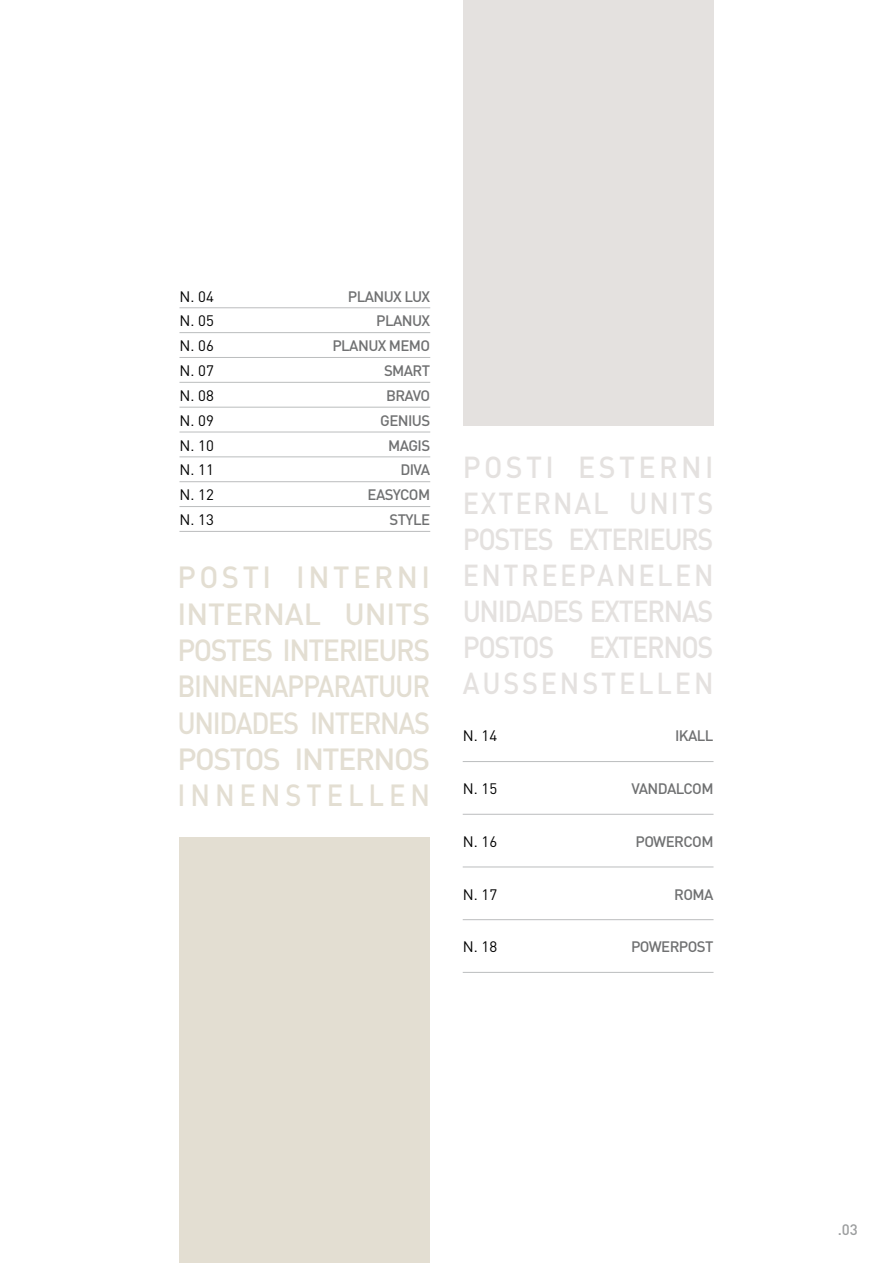
<style>
.page{position:relative;width:893px;height:1263px;background:#fff}
.page>*{position:absolute;margin:0;border:0;box-sizing:border-box;transform-origin:0 0}
.t1{font:500 30.15px "DIN";letter-spacing:-.045em;color:#e3ded2;scale:.9 1}
.t2{font:500 30.15px "DIN";letter-spacing:-.045em;color:#e3ded2}
.t3{font:500 30.15px "DIN";letter-spacing:-.045em;color:#e3ded2;scale:.94 1}
.t4{font:500 30px/36px "DIN";letter-spacing:-.05em;color:#e4e1df;text-align:justify;scale:.95 1}
.t5{font:500 15px/24.9px "DIN";letter-spacing:-.04em;color:#707172}
.t6{font:15px "DIN";color:#000}
.t7{font:500 15px "DIN";color:#9c9e9f}
</style>
<div class="page">
<hr style="left:179px;top:307px;width:251px;height:1px;background:#bbbdbe">
<hr style="left:179px;top:332px;width:251px;height:1px;background:#bbbdbe">
<hr style="left:179px;top:357px;width:251px;height:1px;background:#bbbdbe">
<hr style="left:179px;top:382px;width:251px;height:1px;background:#bbbdbe">
<hr style="left:179px;top:407px;width:251px;height:1px;background:#bbbdbe">
<hr style="left:179px;top:432px;width:251px;height:1px;background:#bbbdbe">
<hr style="left:179px;top:456px;width:251px;height:1px;background:#bbbdbe">
<hr style="left:179px;top:481px;width:251px;height:1px;background:#bbbdbe">
<hr style="left:179px;top:506px;width:251px;height:1px;background:#bbbdbe">
<hr style="left:179px;top:531px;width:251px;height:1px;background:#bbbdbe">
<hr style="left:463px;top:972px;width:250px;height:1px;background:#bbbdbe">
<hr style="left:463px;top:919px;width:250px;height:1px;background:#bbbdbe">
<hr style="left:463px;top:866px;width:250px;height:1px;background:#bbbdbe">
<hr style="left:463px;top:814px;width:250px;height:1px;background:#bbbdbe">
<hr style="left:463px;top:761px;width:250px;height:1px;background:#bbbdbe">
<div style="left:463px;top:0;width:250px;height:425px;background:#e4e1df"></div>
<div style="left:179px;top:838px;width:251px;height:425px;background:#e3ded2"></div>
<p class="t6" style="left:179px;top:287px;width:36px">N. 04</p>
<p class="t6" style="left:179px;top:312px;width:36px">N. 05</p>
<p class="t6" style="left:179px;top:336px;width:36px">N. 06</p>
<p class="t6" style="left:179px;top:361px;width:36px">N. 07</p>
<p class="t6" style="left:179px;top:386px;width:36px">N. 08</p>
<p class="t6" style="left:179px;top:436px;width:36px">N. 10</p>
<p class="t6" style="left:179px;top:411px;width:36px">N. 09</p>
<p class="t6" style="left:179px;top:461px;width:36px">N. 11</p>
<p class="t6" style="left:179px;top:510px;width:36px">N. 13</p>
<p class="t6" style="left:179px;top:485px;width:36px">N. 12</p>
<p class="t5" style="left:348px;top:283px;width:28px">PLANU</p>
<p class="t5" style="left:376px;top:283px;width:56px;text-indent:17px">X LUX<br>PLANU</p>
<p class="t5" style="left:422px;top:308px;width:10px">X</p>
<p class="t5" style="left:384px;top:358px;width:48px">SMART</p>
<p class="t5" style="left:332px;top:333px;width:28px">PLANU</p>
<p class="t5" style="left:378px;top:333px;width:54px">X MEMO</p>
<p class="t5" style="left:380px;top:383px;width:51px;text-align:center">B RAVO<br>GENIUS</p>
<p class="t5" style="left:400px;top:457px;width:31px">DIVA</p>
<p class="t5" style="left:388px;top:432px;width:11px">MAG</p>
<p class="t5" style="left:418px;top:432px;width:13px">IS</p>
<p class="t5" style="left:368px;top:482px;width:64px;text-align:right">EASYCOM<br>STYLE</p>
<p class="t2" style="left:177px;top:558px;width:42px">POST</p>
<p class="t2" style="left:263px;top:558px;width:68px">I INTERN</p>
<p class="t2" style="left:422px;top:558px;width:10px">I</p>
<p class="t2" style="left:177px;top:594px;width:29px">INTERNA</p>
<p class="t2" style="left:304px;top:594px;width:109px">L UN ITS</p>
<p class="t3" style="left:177px;top:631px;width:35px">POSTES</p>
<p class="t3" style="left:282px;top:631px;width:26px">INTER</p>
<p class="t3" style="left:356px;top:631px;width:26px">IEURS</p>
<p class="t1" style="left:177px;top:667px;width:47px">BINNENA</p>
<p class="t1" style="left:287px;top:667px;width:53px">PPARATUUR</p>
<p class="t1" style="left:177px;top:703px;width:65px">UNIDADES</p>
<p class="t1" style="left:310px;top:703px;width:26px">INTERNAS</p>
<p class="t2" style="left:177px;top:740px;width:36px">POSTOS</p>
<p class="t2" style="left:295px;top:740px;width:27px">INTERNOS</p>
<p class="t1" style="left:177px;top:776px;width:39px">INNENSTE</p>
<p class="t1" style="left:348px;top:776px;width:67px">LLEN</p>
<p class="t4" style="left:463px;top:449px;width:266px">POSTI ESTERNI EXTERNAL UNITS POSTES EXTERIEURS ENTREEPANELEN UNIDADES EXTERNAS POSTOS EXTERNOS AUSSENSTELLEN</p>
<p class="t6" style="left:463px;top:726px;width:36px">N. 14</p>
<p class="t5" style="left:675px;top:723px;width:31px">I KALL</p>
<p class="t6" style="left:463px;top:779px;width:36px">N. 15</p>
<p class="t5" style="left:631px;top:776px;width:84px">VANDALCOM</p>
<p class="t6" style="left:463px;top:832px;width:36px">N. 16</p>
<p class="t5" style="left:635px;top:828px;width:80px">POWERCOM</p>
<p class="t6" style="left:463px;top:885px;width:36px">N. 17</p>
<p class="t5" style="left:674px;top:881px;width:41px">ROMA</p>
<p class="t6" style="left:463px;top:937px;width:36px">N. 18</p>
<p class="t5" style="left:631px;top:934px;width:84px">POWERPOST</p>
<p class="t7" style="left:838px;top:1220px;width:22px">.03</p>
</div>
